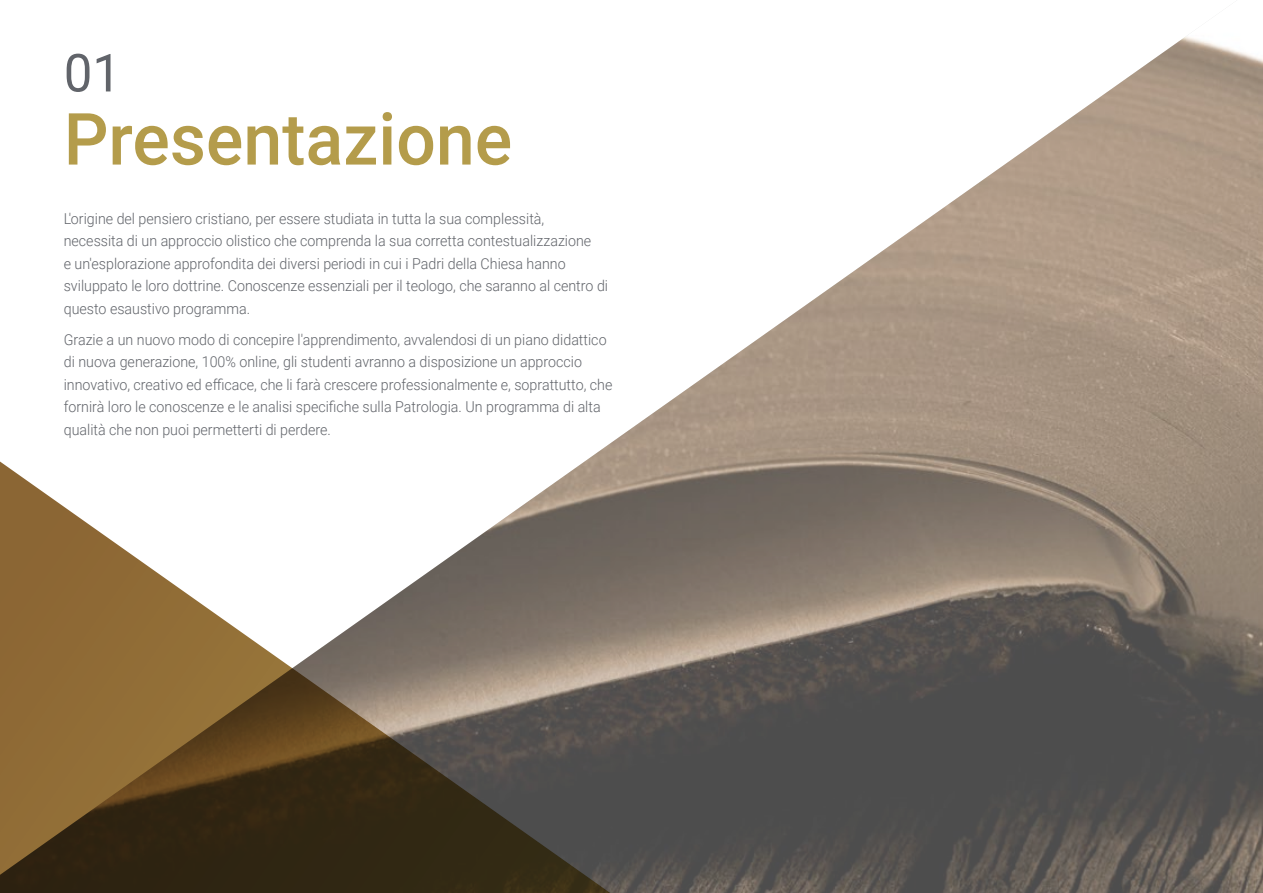
<style>
.page{position:relative;width:1263px;height:893px;background:#fff}
.page>*{position:absolute;margin:0;border:0;box-sizing:border-box;transform-origin:0 0}
.t1{font:500 72px "Roboto";color:#b49c4b}
.t2{font:52.5px "Roboto";color:#61646a}
.t3{font:300 15px/22.5px "Roboto";color:#61646a;scale:.95 1}
</style>
<div class="page">
<img style="left:607px;top:36px;width:656px;height:857px">
<svg style="left:0;top:446px;width:640px;height:447px"></svg>
<h2 class="t2" style="left:64px;top:36px;width:59px">01</h2>
<h1 class="t1" style="left:64px;top:89px;width:450px">Presentazione</h1>
<p class="t3" style="left:64px;top:207px;width:574px">L'origine del pensiero cristiano, per essere studiata in tutta la sua complessità,<br>necessita di un approccio olistico che comprenda la sua corretta contestualizzazione<br>e un'esplorazione approfondita dei diversi periodi in cui i Padri della Chiesa hanno sviluppato le loro dottrine. Conoscenze essenziali per il teologo, che saranno al centro di questo esaustivo programma.</p>
<p class="t3" style="left:64px;top:328px;width:579px">Grazie a un nuovo modo di concepire l'apprendimento, avvalendosi di un piano didattico di nuova generazione, 100% online, gli studenti avranno a disposizione un approccio innovativo, creativo ed efficace, che li farà crescere professionalmente e, soprattutto, che fornirà loro le conoscenze e le analisi specifiche sulla Patrologia. Un programma di alta qualità che non puoi permetterti di perdere.</p>
</div>
